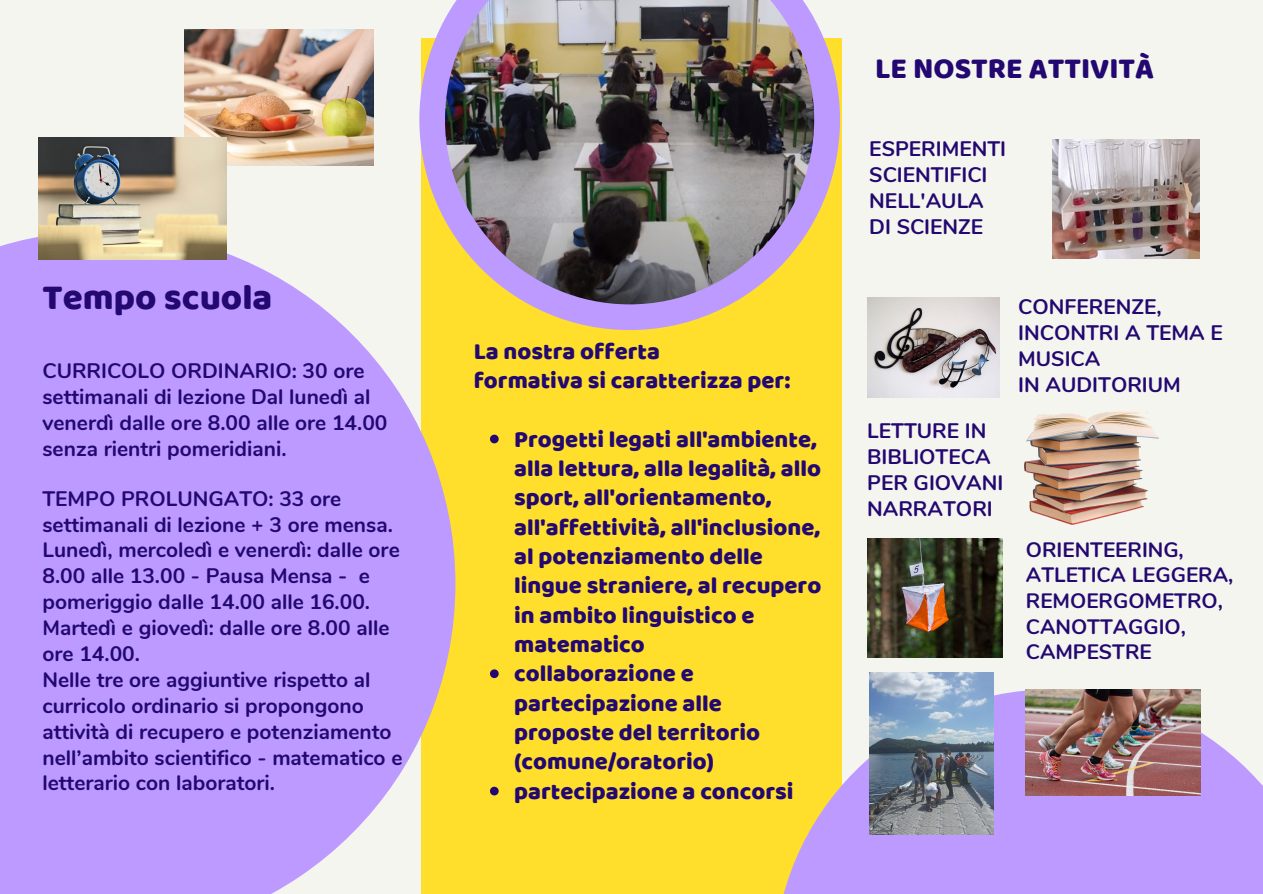
<style>
.page{position:relative;width:1263px;height:894px;background:#fff}
.page>*{position:absolute;margin:0;border:0;box-sizing:border-box;transform-origin:0 0}
.t1{font:36.6px "Baloo";color:#230871}
.t2{font:30.15px "Baloo";color:#230871}
.t3{font:23.85px/29.2px "Baloo";color:#230871}
.t4{font:700 21px/25.8px "Nunito";color:#230871}
.t5{font:700 20.85px/25.7px "Nunito";color:#230871}
</style>
<div class="page">
<div style="left:0;top:0;width:1263px;height:893px;background:#f5f5ef"></div>
<div style="left:421px;top:38px;width:420px;height:855px;background:#ffdf2b"></div>
<svg style="left:419px;top:18px;width:421px;height:312px"></svg>
<svg style="left:0;top:231px;width:455px;height:662px;background:#c4a5f2"></svg>
<svg style="left:490px;top:434px;width:9px;height:9px"></svg>
<svg style="left:490px;top:669px;width:9px;height:9px"></svg>
<svg style="left:490px;top:786px;width:9px;height:9px"></svg>
<svg style="left:784px;top:689px;width:479px;height:204px;fill:#bc9aff"></svg>
<img style="left:1025px;top:412px;width:134px;height:112px">
<img style="left:867px;top:298px;width:133px;height:100px">
<img style="left:867px;top:538px;width:135px;height:119px">
<img style="left:1052px;top:139px;width:147px;height:119px">
<img style="left:1026px;top:689px;width:174px;height:106px">
<img style="left:184px;top:29px;width:189px;height:137px">
<img style="left:39px;top:138px;width:188px;height:121px">
<img style="left:445px;top:0;width:369px;height:304px">
<img style="left:869px;top:672px;width:124px;height:162px">
<h1 class="t1" style="left:42px;top:275px;width:232px">Tempo scuola</h1>
<p class="t4" style="left:42px;top:358px;width:346px">CURRICOLO ORDINARIO: 30 ore settimanali di lezione Dal lunedì al venerdì dalle ore 8.00 alle ore 14.00 senza rientri pomeridiani.</p>
<p class="t4" style="left:42px;top:485px;width:361px">TEMPO PROLUNGATO: 33 ore settimanali di lezione + 3 ore mensa.<br>Lunedì, mercoledì e venerdì: dalle ore<br>8.00 alle 13.00 - Pausa Mensa - e pomeriggio dalle 14.00 alle 16.00.<br>Martedì e giovedì: dalle ore 8.00 alle ore 14.00.<br>Nelle tre ore aggiuntive rispetto al curricolo ordinario si propongono attività di recupero e potenziamento nell’ambito scientifico - matematico e letterario con laboratori.</p>
<p class="t3" style="left:474px;top:335px;width:318px">La nostra offerta<br>formativa si caratterizza per:</p>
<p class="t3" style="left:514px;top:423px;width:309px">Progetti legati all'ambiente, alla lettura, alla legalità, allo sport, all'orientamento, all'affettività, all'inclusione, al potenziamento delle lingue straniere, al recupero in ambito linguistico e matematico<br>collaborazione e partecipazione alle proposte del territorio (comune/oratorio) partecipazione a concorsi</p>
<h2 class="t2" style="left:875px;top:50px;width:280px">LE NOSTRE ATTIVITÀ</h2>
<p class="t4" style="left:869px;top:136px;width:138px">ESPERIMENTI<br>SCIENTIFICI<br>NELL'AULA<br>DI SCIENZE</p>
<p class="t4" style="left:867px;top:418px;width:138px">LETTURE IN<br>BIBLIOTECA<br>PER GIOVANI<br>NARRATORI</p>
<p class="t4" style="left:1018px;top:294px;width:206px">CONFERENZE,<br>INCONTRI A TEMA E<br>MUSICA<br>IN AUDITORIUM</p>
<p class="t5" style="left:1026px;top:537px;width:209px">ORIENTEERING,<br>ATLETICA LEGGERA,<br>REMOERGOMETRO,<br>CANOTTAGGIO,<br>CAMPESTRE</p>
</div>
